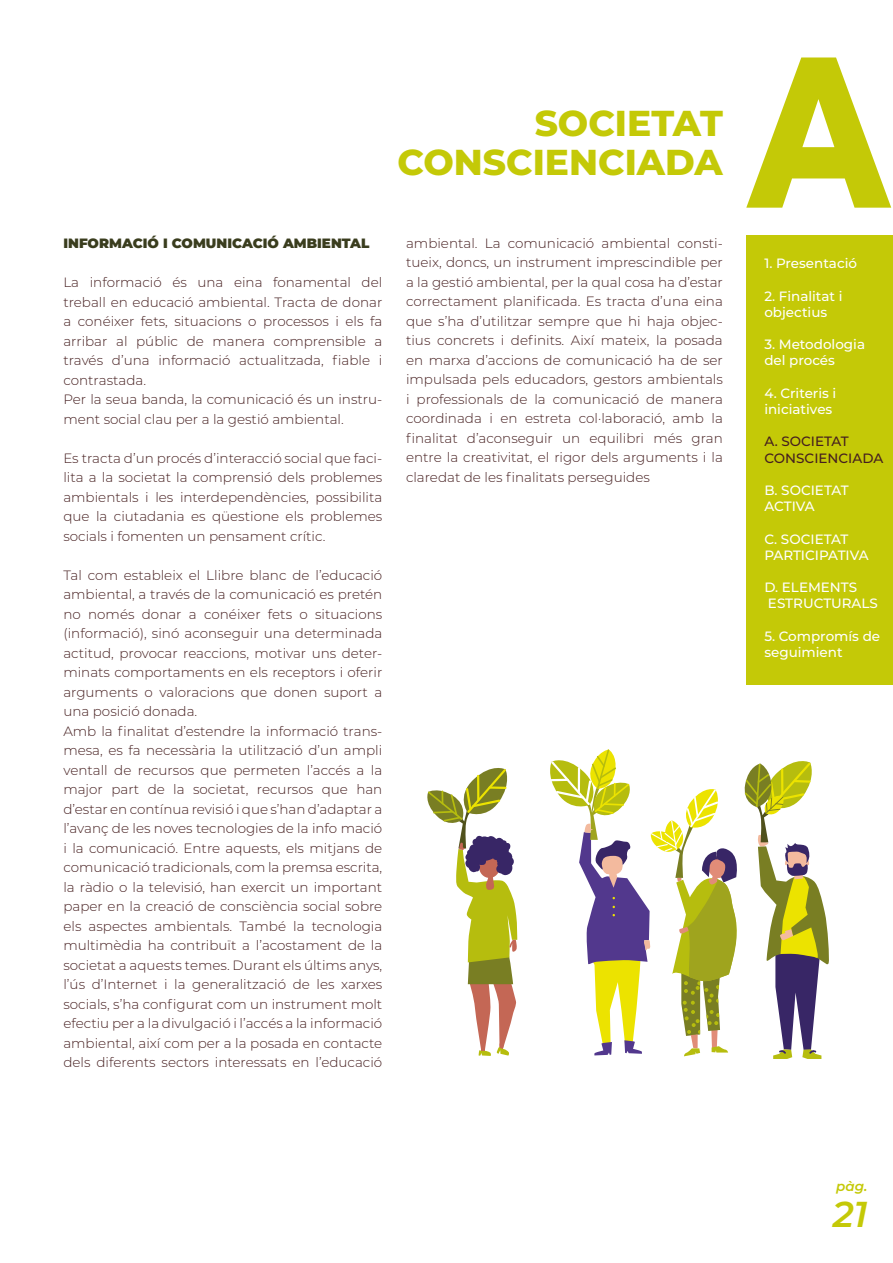
<style>
.page{position:relative;width:893px;height:1263px;background:#fff}
.page>*{position:absolute;margin:0;border:0;box-sizing:border-box;transform-origin:0 0}
.t1{font:800 214.5px "Montserrat";color:#c4c907;scale:.83 1}
.t2{font:800 36px/39px "Montserrat";color:#c4c907;text-align:right}
.t3{font:italic 600 36px "Montserrat";color:#c4c907}
.t4{font:300 13.5px/19.5px "Montserrat";color:#451e1f}
.t5{font:500 13.5px/16.2px "Montserrat";color:#fff}
.t6{font:900 13.5px "Montserrat";color:#3a3d1e}
.t7{font:500 13.5px/16.2px "Montserrat";color:#451e1f}
.t8{font:italic 600 13.5px "Montserrat";color:#c4c907}
</style>
<div class="page">
<div style="left:746px;top:235px;width:147px;height:450px;background:#c4c907"></div>
<svg style="left:550px;top:749px;width:279px;height:310px"></svg>
<svg style="left:427px;top:768px;width:90px;height:288px"></svg>
<h2 class="t2" style="left:397px;top:102px;width:327px">SOCIETAT<br>CONSCIENCIADA</h2>
<p class="t6" style="left:63px;top:233px;width:308px">INFORMACIÓ I COMUNICACIÓ AMBIENTAL</p>
<p class="t4" style="left:63px;top:272px;width:320px">La informació és una eina fonamental del treball en educació ambiental. Tracta de donar a conéixer fets, situacions o processos i els fa arribar al públic de manera comprensible a través d’una informació actualitzada, fiable i contrastada.<br>Per la seua banda, la comunicació és un instru&shy;ment social clau per a la gestió ambiental.</p>
<p class="t4" style="left:63px;top:448px;width:320px;text-align:justify">Es tracta d’un procés d’interacció social que faci&shy;lita a la societat la comprensió dels problemes ambientals i les interdependències, possibilita que la ciutadania es qüestione els problemes socials i fomenten un pensament crític.</p>
<p class="t4" style="left:63px;top:565px;width:320px">Tal com estableix el Llibre blanc de l’educació ambiental, a través de la comunicació es pretén no només donar a conéixer fets o situacions (informació), sinó aconseguir una determinada actitud, provocar reaccions, motivar uns deter&shy;minats comportaments en els receptors i oferir arguments o valoracions que donen suport a una posició donada.<br>Amb la finalitat d’estendre la informació trans&shy;mesa, es fa necessària la utilització d’un ampli ventall de recursos que permeten l’accés a la major part de la societat, recursos que han d’estar en contínua revisió i que s’han d’adaptar a l’avanç de les noves tecnologies de la info mació i la comunicació. Entre aquests, els mitjans de comunicació tradicionals, com la premsa escrita, la ràdio o la televisió, han exercit un important paper en la creació de consciència social sobre els aspectes ambientals. També la tecnologia multimèdia ha contribuït a l’acostament de la societat a aquests temes. Durant els últims anys, l’ús d’Internet i la generalització de les xarxes socials, s’ha configurat com un instrument molt efectiu per a la divulgació i l’accés a la informació ambiental, així com per a la posada en contacte dels diferents sectors interessats en l’educació</p>
<p class="t4" style="left:406px;top:233px;width:318px;text-align:justify">ambiental. La comunicació ambiental consti&shy;tueix, doncs, un instrument imprescindible per a la gestió ambiental, per la qual cosa ha d’estar correctament planificada. Es tracta d’una eina que s’ha d’utilitzar sempre que hi haja objec&shy;tius concrets i definits. Així mateix, la posada en marxa d’accions de comunicació ha de ser impulsada pels educadors, gestors ambientals i professionals de la comunicació de manera coordinada i en estreta col·laboració, amb la finalitat d’aconseguir un equilibri més gran entre la creativitat, el rigor dels arguments i la claredat de les finalitats perseguides</p>
<h1 class="t1" style="left:749px;top:-26px;width:170px">A</h1>
<p class="t5" style="left:764px;top:255px;width:94px">1. Presentació</p>
<p class="t5" style="left:764px;top:287px;width:80px">2. Finalitat i objectius</p>
<p class="t5" style="left:764px;top:336px;width:102px">3. Metodologia del procés</p>
<p class="t5" style="left:764px;top:384px;width:73px">4. Criteris i iniciatives</p>
<p class="t7" style="left:764px;top:433px;width:120px">A. SOCIETAT<br>CONSCIENCIADA</p>
<p class="t5" style="left:764px;top:482px;width:86px">B. SOCIETAT<br>ACTIVA</p>
<p class="t5" style="left:764px;top:530px;width:106px">C. SOCIETAT<br>PARTICIPATIVA</p>
<p class="t5" style="left:764px;top:579px;width:115px">D. ELEMENTS<br>ESTRUCTURALS</p>
<p class="t5" style="left:764px;top:627px;width:117px">5. Compromís de seguimient</p>
<p class="t8" style="left:836px;top:1176px;width:33px">pàg.</p>
<h2 class="t3" style="left:833px;top:1189px;width:36px">21</h2>
</div>
